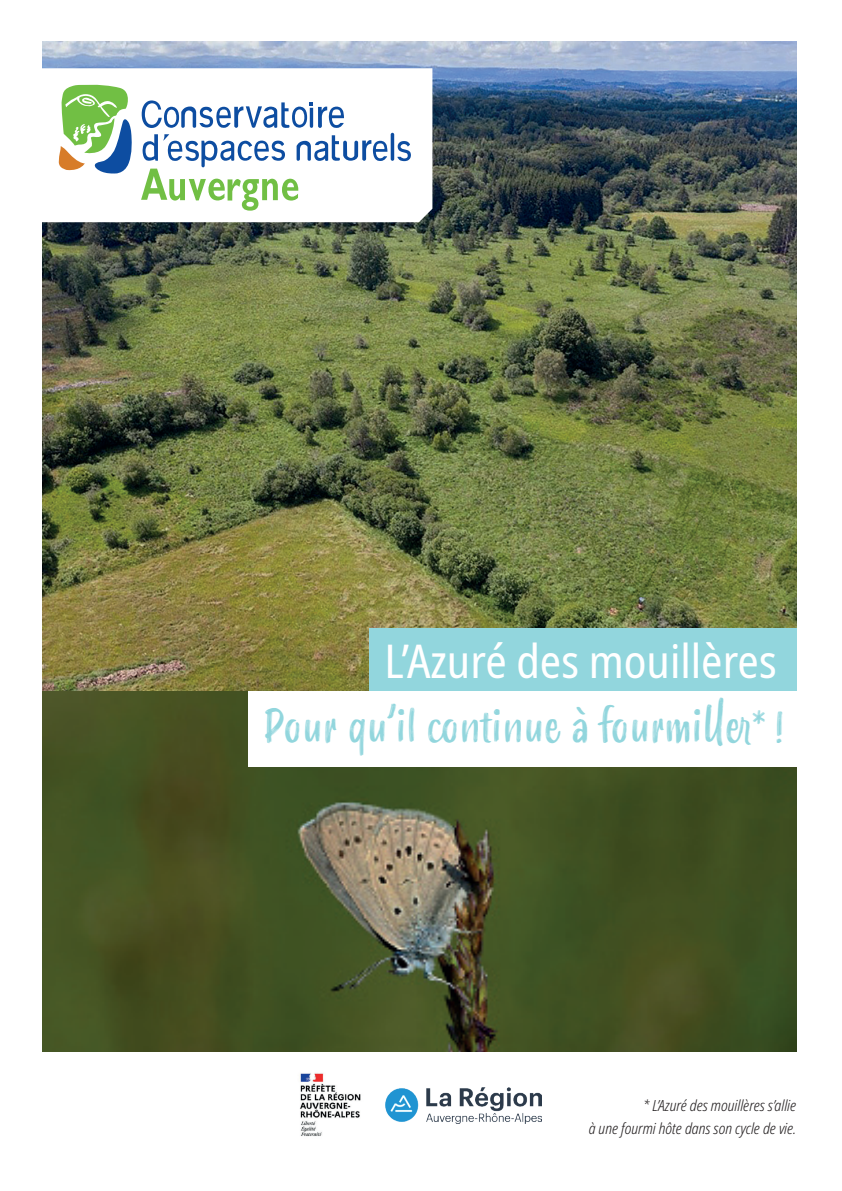
<style>
.page{position:relative;width:842px;height:1191px;background:#fff}
.page>*{position:absolute;margin:0;border:0;box-sizing:border-box;transform-origin:0 0}
.t1{font:condensed 46.3px "Noto Sans";color:#fff}
.t2{font:44px "Smoothy";color:#92d6dd}
.t3{font:italic 300 15.3px/23px "Noto Sans Condensed";color:#231f20;text-align:right}
</style>
<div class="page">
<img style="left:43px;top:41px;width:753px;height:650px">
<img style="left:43px;top:691px;width:753px;height:360px">
<svg style="left:42px;top:68px;width:390px;height:154px"></svg>
<svg style="left:59px;top:83px;width:74px;height:92px"></svg>
<svg style="left:397px;top:141px;width:14px;height:20px"></svg>
<hr style="left:391px;top:133px;width:3px;height:28px;background:#0d4da1;border-radius:2px">
<svg style="left:142px;top:100px;width:202px;height:28px"></svg>
<svg style="left:141px;top:134px;width:246px;height:77px"></svg>
<img style="left:300px;top:1073px;width:61px;height:63px">
<img style="left:386px;top:1087px;width:156px;height:36px">
<div style="left:369px;top:628px;width:427px;height:64px;background:#92d6dd"></div>
<div style="left:248px;top:691px;width:549px;height:76px;background:#fff"></div>
<h1 class="t1" style="left:384px;top:629px;width:394px">L’Azuré des mouillères</h1>
<h2 class="t2" style="left:264px;top:694px;width:521px">Pour qu’il continue à fourmiller* !</h2>
<p class="t3" style="left:589px;top:1093px;width:209px">* L’Azuré des mouillères s’allie<br>à une fourmi hôte dans son cycle de vie.</p>
</div>
